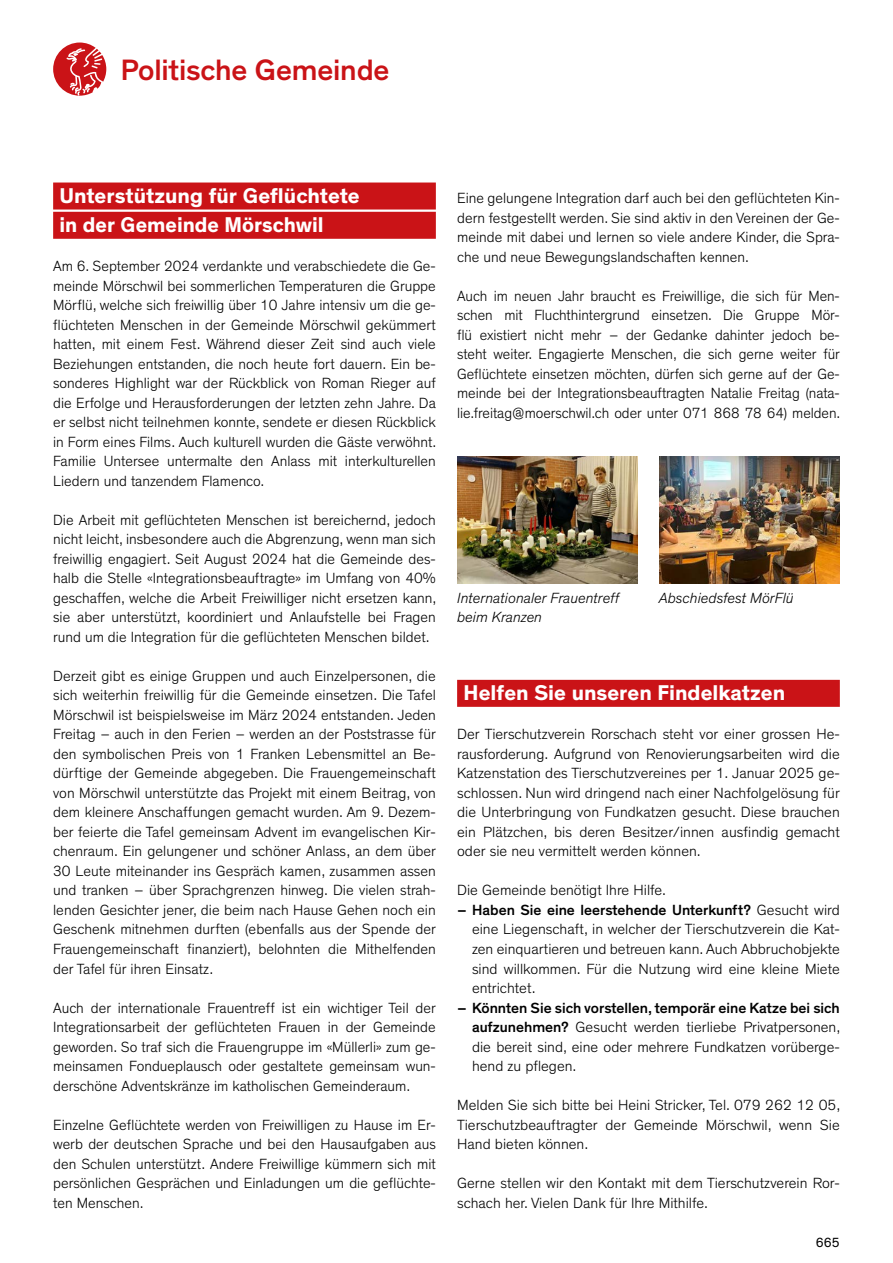
<style>
.page{position:relative;width:893px;height:1263px;background:#fff}
.page>*{position:absolute;margin:0;border:0;box-sizing:border-box;transform-origin:0 0}
.t1{font:500 30px "Theinhardt";letter-spacing:-.005em;color:#ca1317}
.t2{font:700 21.75px/29.2px "Theinhardt";color:#fff}
.t3{font:300 15px/19.5px "Theinhardt";color:#000;text-align:justify}
.t4{font:italic 300 15px "Theinhardt";color:#000}
.t5{font:13.5px "Theinhardt";color:#000}
.s1{font-weight:500}
</style>
<div class="page">
<div style="left:53px;top:183px;width:383px;height:27px;background:#ca1317"></div>
<div style="left:53px;top:212px;width:383px;height:27px;background:#ca1317"></div>
<div style="left:457px;top:680px;width:383px;height:27px;background:#ca1317"></div>
<img style="left:457px;top:457px;width:181px;height:126px">
<img style="left:659px;top:457px;width:181px;height:126px">
<svg style="left:53px;top:43px;width:53px;height:53px"></svg>
<h1 class="t1" style="left:121px;top:52px;width:270px">Politische Gemeinde</h1>
<h2 class="t2" style="left:60px;top:182px;width:301px">Unterstützung für Geflüchtete in der Gemeinde Mörschwil</h2>
<p class="t3" style="left:53px;top:257px;width:385px">Am 6. September 2024 verdankte und verabschiedete die Ge&shy;meinde Mörschwil bei sommerlichen Temperaturen die Gruppe Mörflü, welche sich freiwillig über 10 Jahre intensiv um die ge&shy;flüchteten Menschen in der Gemeinde Mörschwil gekümmert hatten, mit einem Fest. Während dieser Zeit sind auch viele Beziehungen entstanden, die noch heute fort dauern. Ein be&shy;sonderes Highlight war der Rückblick von Roman Rieger auf die Erfolge und Herausforderungen der letzten zehn Jahre. Da er selbst nicht teilnehmen konnte, sendete er diesen Rückblick in Form eines Films. Auch kulturell wurden die Gäste verwöhnt.<br>Familie Untersee untermalte den Anlass mit interkulturellen Liedern und tanzendem Flamenco.</p>
<p class="t3" style="left:53px;top:510px;width:385px">Die Arbeit mit geflüchteten Menschen ist bereichernd, jedoch nicht leicht, insbesondere auch die Abgrenzung, wenn man sich freiwillig engagiert. Seit August 2024 hat die Gemeinde des&shy;halb die Stelle «Integrationsbeauftragte» im Umfang von 40% geschaffen, welche die Arbeit Freiwilliger nicht ersetzen kann, sie aber unterstützt, koordiniert und Anlaufstelle bei Fragen rund um die Integration für die geflüchteten Menschen bildet.</p>
<p class="t3" style="left:53px;top:666px;width:384px">Derzeit gibt es einige Gruppen und auch Einzelpersonen, die sich weiterhin freiwillig für die Gemeinde einsetzen. Die Tafel Mörschwil ist beispielsweise im März 2024 entstanden. Jeden Freitag – auch in den Ferien – werden an der Poststrasse für den symbolischen Preis von 1 Franken Lebensmittel an Be&shy;dürftige der Gemeinde abgegeben. Die Frauengemeinschaft von Mörschwil unterstützte das Projekt mit einem Beitrag, von dem kleinere Anschaffungen gemacht wurden. Am 9. Dezem&shy;ber feierte die Tafel gemeinsam Advent im evangelischen Kir&shy;chenraum. Ein gelungener und schöner Anlass, an dem über 30 Leute miteinander ins Gespräch kamen, zusammen assen und tranken – über Sprachgrenzen hinweg. Die vielen strah&shy;lenden Gesichter jener, die beim nach Hause Gehen noch ein Geschenk mitnehmen durften (ebenfalls aus der Spende der Frauengemeinschaft finanziert), belohnten die Mithelfenden der Tafel für ihren Einsatz.</p>
<p class="t3" style="left:53px;top:998px;width:384px">Auch der internationale Frauentreff ist ein wichtiger Teil der Integrationsarbeit der geflüchteten Frauen in der Gemeinde geworden. So traf sich die Frauengruppe im «Müllerli» zum ge&shy;meinsamen Fondueplausch oder gestaltete gemeinsam wun&shy;derschöne Adventskränze im katholischen Gemeinderaum.</p>
<p class="t3" style="left:53px;top:1115px;width:384px">Einzelne Geflüchtete werden von Freiwilligen zu Hause im Er&shy;werb der deutschen Sprache und bei den Hausaufgaben aus den Schulen unterstützt. Andere Freiwillige kümmern sich mit persönlichen Gesprächen und Einladungen um die geflüchte&shy;ten Menschen.</p>
<p class="t3" style="left:457px;top:189px;width:384px">Eine gelungene Integration darf auch bei den geflüchteten Kin&shy;dern festgestellt werden. Sie sind aktiv in den Vereinen der Ge&shy;meinde mit dabei und lernen so viele andere Kinder, die Spra&shy;che und neue Bewegungslandschaften kennen.</p>
<p class="t3" style="left:457px;top:286px;width:385px">Auch im neuen Jahr braucht es Freiwillige, die sich für Men&shy;schen mit Fluchthintergrund einsetzen. Die Gruppe Mör&shy;flü existiert nicht mehr – der Gedanke dahinter jedoch be&shy;steht weiter. Engagierte Menschen, die sich gerne weiter für Geflüchtete einsetzen möchten, dürfen sich gerne auf der Ge&shy;meinde bei der Integrationsbeauftragten Natalie Freitag (nata&shy;lie.freitag@moerschwil.ch oder unter 071 868 78 64) melden.</p>
<p class="t4" style="left:457px;top:589px;width:163px">Internationaler Frauentreff</p>
<p class="t4" style="left:659px;top:589px;width:136px">Abschiedsfest MörFlü</p>
<p class="t4" style="left:457px;top:609px;width:86px">beim Kranzen</p>
<h2 class="t2" style="left:463px;top:679px;width:323px">Helfen Sie unseren Findelkatzen</h2>
<p class="t3" style="left:457px;top:725px;width:384px">Der Tierschutzverein Rorschach steht vor einer grossen He&shy;rausforderung. Aufgrund von Renovierungsarbeiten wird die Katzenstation des Tierschutzvereines per 1. Januar 2025 ge&shy;schlossen. Nun wird dringend nach einer Nachfolgelösung für die Unterbringung von Fundkatzen gesucht. Diese brauchen ein Plätzchen, bis deren Besitzer/innen ausfindig gemacht oder sie neu vermittelt werden können.</p>
<p class="t3" style="left:457px;top:881px;width:211px">Die Gemeinde benötigt Ihre Hilfe.</p>
<p class="t3" style="left:472px;top:900px;width:369px;text-indent:-15px"><span class="s1">– Haben Sie eine leerstehende Unterkunft?</span> Gesucht wird eine Liegenschaft, in welcher der Tierschutzverein die Kat&shy;zen einquartieren und betreuen kann. Auch Abbruchobjekte sind willkommen. Für die Nutzung wird eine kleine Miete entrichtet.</p>
<p class="t3" style="left:472px;top:998px;width:370px;text-indent:-15px"><span class="s1">– Könnten Sie sich vorstellen, temporär eine Katze bei sich aufzunehmen?</span> Gesucht werden tierliebe Privatpersonen, die bereit sind, eine oder mehrere Fundkatzen vorüberge&shy;hend zu pflegen.</p>
<p class="t3" style="left:457px;top:1095px;width:385px">Melden Sie sich bitte bei Heini Stricker, Tel. 079 262 12 05, Tierschutzbeauftragter der Gemeinde Mörschwil, wenn Sie Hand bieten können.</p>
<p class="t3" style="left:457px;top:1173px;width:384px">Gerne stellen wir den Kontakt mit dem Tierschutzverein Ror&shy;schach her. Vielen Dank für Ihre Mithilfe.</p>
<p class="t5" style="left:816px;top:1234px;width:25px">665</p>
</div>
